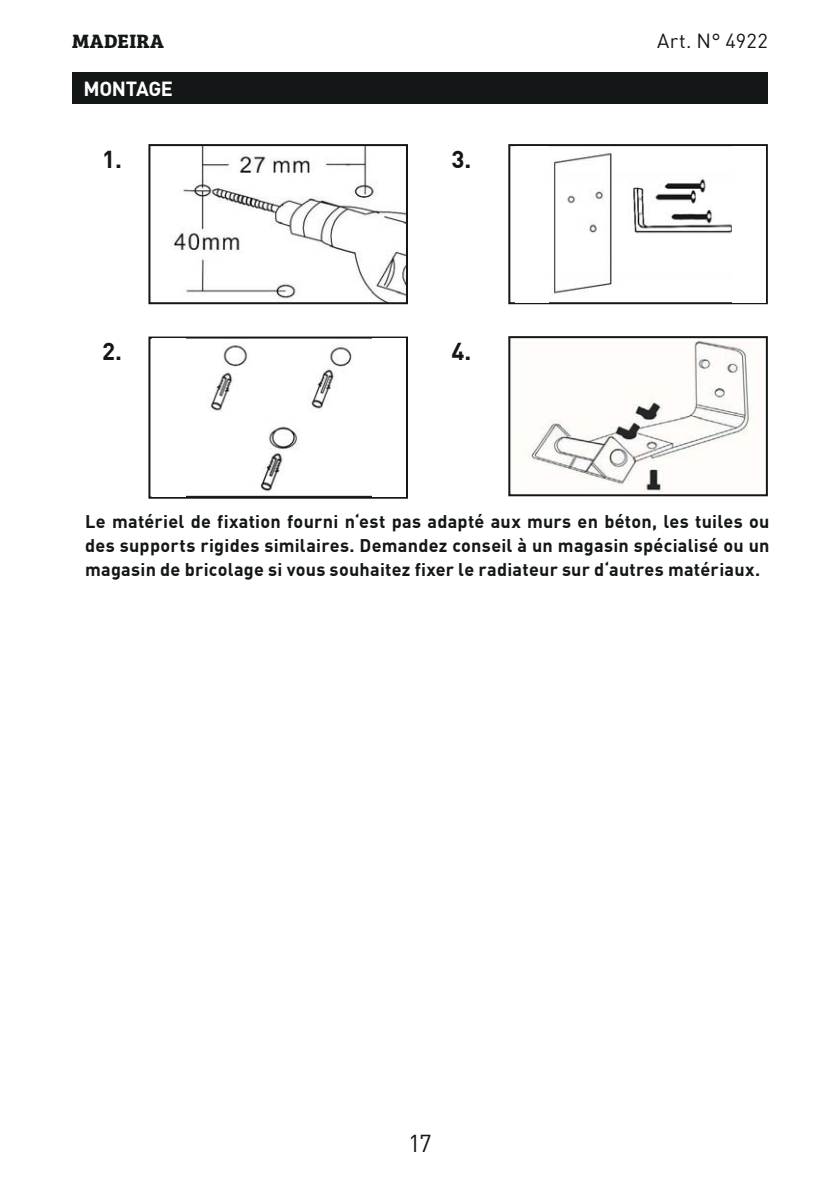
<style>
.page{position:relative;width:840px;height:1191px;background:#fff}
.page>*{position:absolute;margin:0;border:0;box-sizing:border-box;transform-origin:0 0}
.t1{font:700 24px "DIN Offc";color:#131718}
.t2{font:24px "DIN Offc";color:#131718}
.t3{font:20px "DIN Offc";letter-spacing:.025em;color:#131718}
.t4{font:700 20px "Bree Serif";letter-spacing:.02em;color:#131718}
.t5{font:700 20px "DIN Offc";letter-spacing:-.015em;color:#fff}
.t6{font:700 18px/24px "DIN Offc";letter-spacing:.015em;color:#131718;text-align:justify}
</style>
<div class="page">
<div style="left:72px;top:72px;width:695px;height:32px;background:#131718"></div>
<img style="left:170px;top:147px;width:235px;height:154px">
<div style="left:148px;top:144px;width:260px;height:160px;border:2px solid #131718"></div>
<img style="left:186px;top:345px;width:186px;height:151px">
<div style="left:148px;top:336px;width:260px;height:163px;border:2px solid #131718"></div>
<img style="left:552px;top:152px;width:179px;height:142px">
<div style="left:508px;top:144px;width:259px;height:160px;border:2px solid #131718"></div>
<img style="left:524px;top:340px;width:231px;height:153px">
<div style="left:508px;top:336px;width:259px;height:160px;border:2px solid #131718"></div>
<div style="left:152px;top:339px;width:34px;height:158px;background:#fff"></div>
<div style="left:372px;top:338px;width:33px;height:159px;background:#fff"></div>
<div style="left:514px;top:146px;width:34px;height:156px;background:#fff"></div>
<div style="left:731px;top:146px;width:34px;height:156px;background:#fff"></div>
<p class="t4" style="left:72px;top:35px;width:93px">MADEIRA</p>
<p class="t3" style="left:656px;top:27px;width:112px">Art. N° 4922</p>
<p class="t5" style="left:83px;top:75px;width:91px">MONTAGE</p>
<h1 class="t1" style="left:102px;top:143px;width:21px">1.</h1>
<h1 class="t1" style="left:102px;top:335px;width:21px">2.</h1>
<h1 class="t1" style="left:451px;top:143px;width:21px">3.</h1>
<h1 class="t1" style="left:451px;top:335px;width:21px">4.</h1>
<p class="t6" style="left:85px;top:509px;width:685px">Le matériel de fixation fourni n‘est pas adapté aux murs en béton, les tuiles ou des supports rigides similaires. Demandez conseil à un magasin spécialisé ou un magasin de bricolage si vous souhaitez fixer le radiateur sur d‘autres matériaux.</p>
<h1 class="t2" style="left:408px;top:1127px;width:25px">17</h1>
</div>
